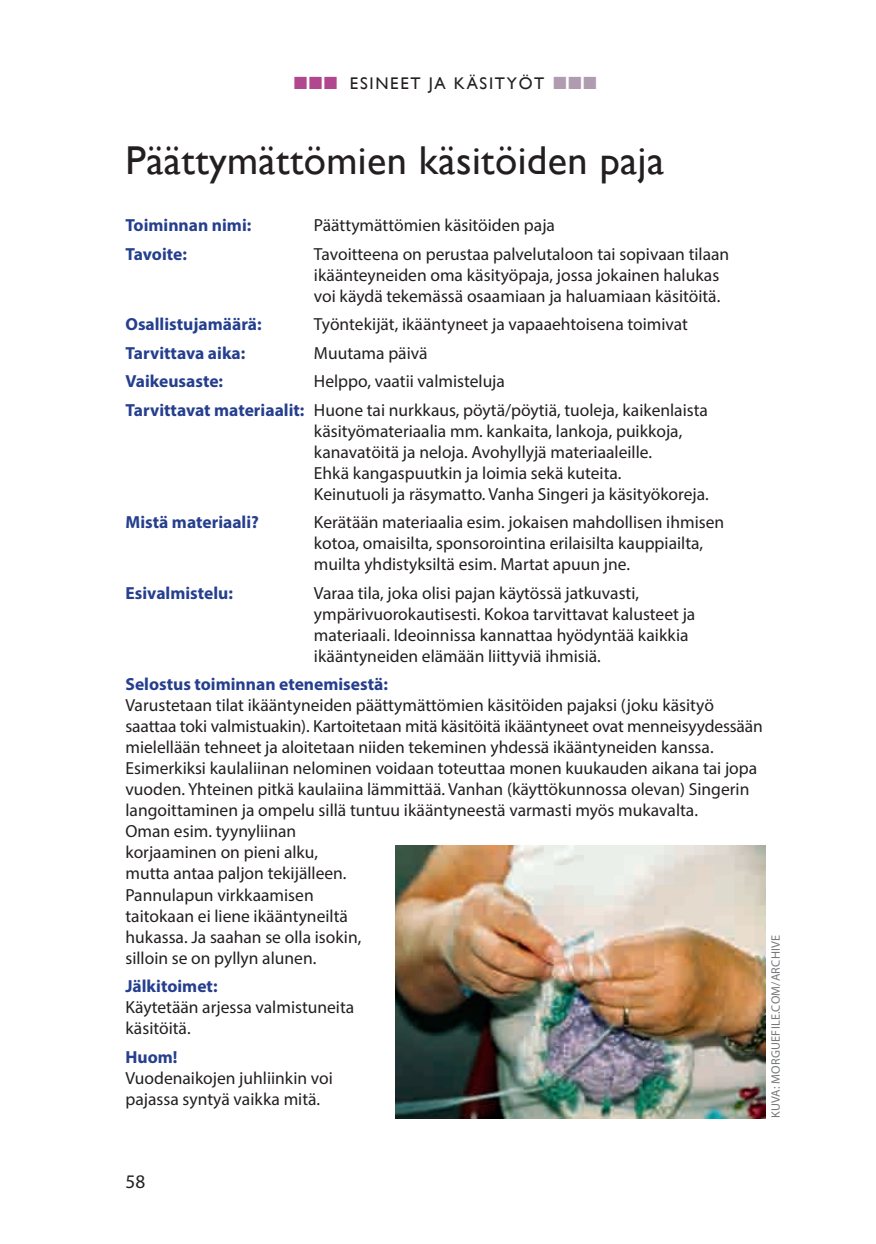
<style>
.page{position:relative;width:876px;height:1244px;background:#fff}
.page>*{position:absolute;margin:0;border:0;box-sizing:border-box;transform-origin:0 0}
.t1{font:40.25px "Gill Sans";letter-spacing:.01em;color:#231f20}
.t2{font:19.25px "Myriad Pro";color:#231f20}
.t3{font:17.5px/21px "Myriad Pro";color:#231f20}
.t4{font:700 17.5px "Myriad Pro";color:#253f8e}
.t5{font:16.8px "Gill Sans";letter-spacing:.1em;color:#231f20}
.t6{font:12.25px "Myriad Pro";letter-spacing:.02em;color:#76787b}
.s1{font-weight:700;color:#253f8e}
</style>
<div class="page">
<img style="left:395px;top:845px;width:370px;height:273px">
<p class="t5" style="left:350px;top:73px;width:11px">esinee</p>
<p class="t5" style="left:410px;top:73px;width:54px">t ja käsi</p>
<p class="t5" style="left:495px;top:73px;width:51px">työt</p>
<h1 class="t1" style="left:125px;top:137px;width:540px">Päättymättömien käsitöiden paja</h1>
<p class="t4" style="left:125px;top:214px;width:127px">Toiminnan nimi:</p>
<p class="t3" style="left:314px;top:215px;width:243px">Päättymättömien käsitöiden paja</p>
<p class="t4" style="left:125px;top:242px;width:63px">Tavoite:</p>
<p class="t3" style="left:314px;top:243px;width:417px">Tavoitteena on perustaa palvelutaloon tai sopivaan tilaan ikäänteyneiden oma käsityöpaja, jossa jokainen halukas voi käydä tekemässä osaamiaan ja haluamiaan käsitöitä.</p>
<p class="t4" style="left:125px;top:313px;width:138px">Osallistujamäärä:</p>
<p class="t3" style="left:314px;top:314px;width:376px">Työntekijät, ikääntyneet ja vapaaehtoisena toimivat</p>
<p class="t4" style="left:125px;top:341px;width:121px">Tarvittava aika:</p>
<p class="t3" style="left:314px;top:342px;width:115px">Muutama päivä</p>
<p class="t4" style="left:125px;top:370px;width:99px">Vaikeusaste:</p>
<p class="t3" style="left:125px;top:367px;width:584px;line-height:28.3px;text-indent:189px">Helppo, vaatii valmisteluja<br><span class="s1">Tarvittavat materiaalit:</span> Huone tai nurkkaus, pöytä/pöytiä, tuoleja, kaikenlaista</p>
<p class="t3" style="left:314px;top:420px;width:396px">käsityömateriaalia mm. kankaita, lankoja, puikkoja, kanavatöitä ja neloja. Avohyllyjä materiaaleille.<br>Ehkä kangaspuutkin ja loimia sekä kuteita.<br>Keinutuoli ja räsymatto. Vanha Singeri ja käsityökoreja.</p>
<p class="t4" style="left:125px;top:511px;width:135px">Mistä materiaali?</p>
<p class="t3" style="left:314px;top:511px;width:412px">Kerätään materiaalia esim. jokaisen mahdollisen ihmisen kotoa, omaisilta, sponsorointina erilaisilta kauppiailta, muilta yhdistyksiltä esim. Martat apuun jne.</p>
<p class="t4" style="left:125px;top:581px;width:109px">Esivalmistelu:</p>
<p class="t3" style="left:314px;top:582px;width:383px">Varaa tila, joka olisi pajan käytössä jatkuvasti, ympärivuorokautisesti. Kokoa tarvittavat kalusteet ja materiaali. Ideoinnissa kannattaa hyödyntää kaikkia ikääntyneiden elämään liittyviä ihmisiä.</p>
<p class="t4" style="left:125px;top:673px;width:264px">Selostus toiminnan etenemisestä:</p>
<p class="t3" style="left:125px;top:694px;width:639px">Varustetaan tilat ikääntyneiden päättymättömien käsitöiden pajaksi (joku käsityö saattaa toki valmistuakin). Kartoitetaan mitä käsitöitä ikääntyneet ovat menneisyydessään mielellään tehneet ja aloitetaan niiden tekeminen yhdessä ikääntyneiden kanssa.<br>Esimerkiksi kaulaliinan nelominen voidaan toteuttaa monen kuukauden aikana tai jopa vuoden. Yhteinen pitkä kaulaiina lämmittää. Vanhan (käyttökunnossa olevan) Singerin langoittaminen ja ompelu sillä tuntuu ikääntyneestä varmasti myös mukavalta.<br>Oman esim. tyynyliinan<br>korjaaminen on pieni alku,<br>mutta antaa paljon tekijälleen.<br>Pannulapun virkkaamisen<br>taitokaan ei liene ikääntyneiltä<br>hukassa. Ja saahan se olla isokin,<br>silloin se on pyllyn alunen.</p>
<p class="t4" style="left:125px;top:974px;width:94px">Jälkitoimet:</p>
<p class="t3" style="left:125px;top:996px;width:230px">Käytetään arjessa valmistuneita käsitöitä.</p>
<p class="t4" style="left:125px;top:1044px;width:54px">Huom!</p>
<p class="t3" style="left:125px;top:1066px;width:209px">Vuodenaikojen juhliinkin voi pajassa syntyä vaikka mitä.</p>
<p class="t6" style="left:768px;top:1117px;width:183px;rotate:-90deg">Kuva: morguefile.com/archive</p>
<p class="t2" style="left:125px;top:1169px;width:21px">58</p>
</div>
